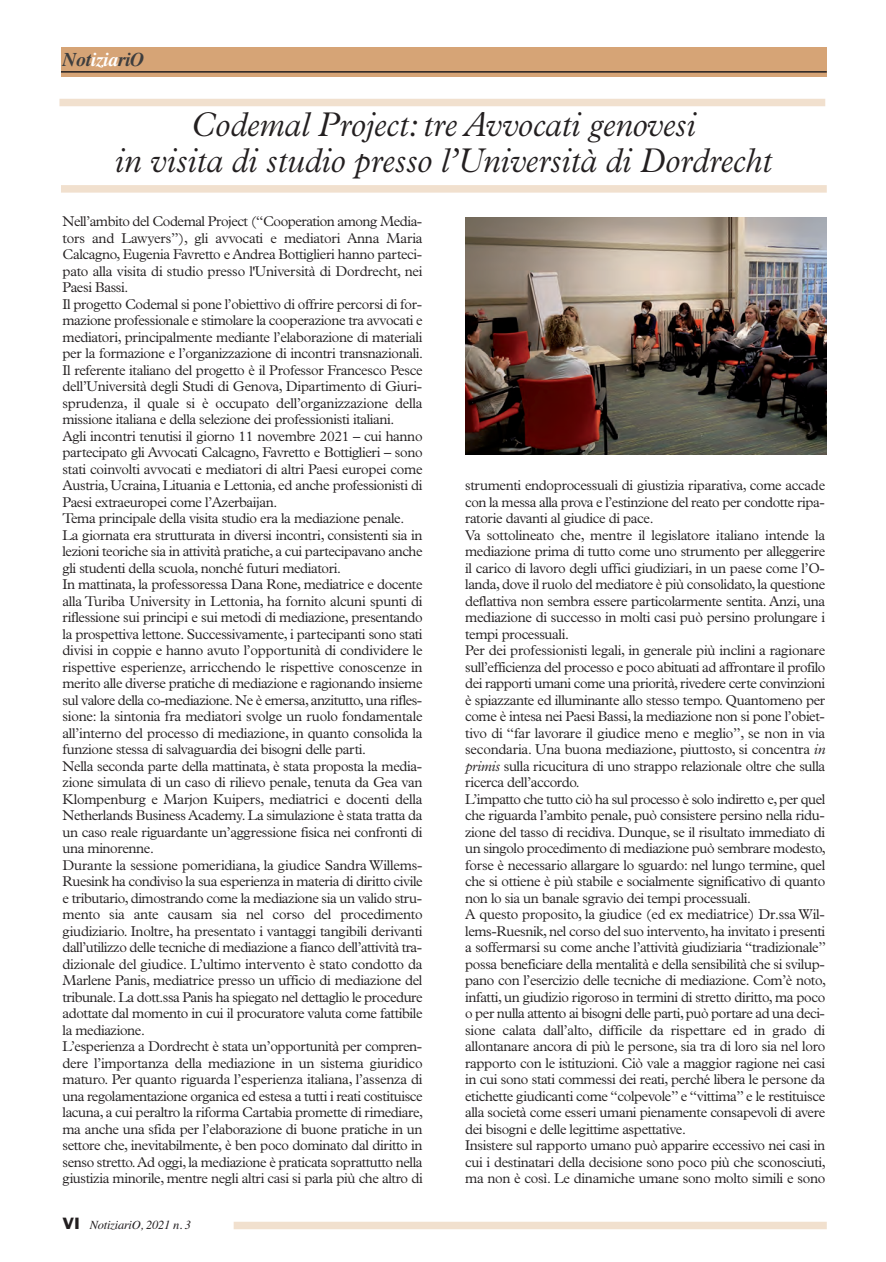
<style>
.page{position:relative;width:886px;height:1262px;background:#fff}
.page>*{position:absolute;margin:0;border:0;box-sizing:border-box;transform-origin:0 0}
.t1{font:italic 300 34.5px/36px "Plantin";color:#231f20;text-align:center;scale:.95 1}
.t2{font:italic 700 19.5px "Times";letter-spacing:-.015em;color:#3e3e3f}
.t3{font:300 14.25px/16.5px "Plantin";letter-spacing:-.025em;color:#231f20}
.t4{font:italic 12.45px "Times";letter-spacing:-.02em;color:#231f20}
.s1{color:#fff}
.s2{font-family:"Franklin Gothic";font-style:normal;font-size:15px}
.s3{font-style:italic}
</style>
<div class="page">
<div style="left:61px;top:48px;width:765px;height:29px;background:#d6a476"></div>
<hr style="left:61px;top:71px;width:765px;height:2px;background:#231f20">
<div style="left:234px;top:1221px;width:592px;height:8px;background:#f1e0ce"></div>
<div style="left:61px;top:185px;width:765px;height:8px;background:#f1e0ce"></div>
<div style="left:59px;top:99px;width:766px;height:7px;background:#f1e0ce"></div>
<img style="left:465px;top:218px;width:361px;height:236px">
<h2 class="t2" style="left:62px;top:53px;width:83px">Not<span class="s1">izia</span>riO</h2>
<h1 class="t1" style="left:114px;top:109px;width:693px">Codemal Project: tre Avvocati genovesi<br>in visita di studio presso l’Università di Dordrecht</h1>
<p class="t3" style="left:62px;top:214px;width:362px">Nell’ambito del Codemal Project (“Cooperation among Media&shy;tors and Lawyers”), gli avvocati e mediatori Anna Maria Calcagno, Eugenia Favretto e Andrea Bottiglieri hanno parteci&shy;pato alla visita di studio presso l'Università di Dordrecht, nei Paesi Bassi.<br>Il progetto Codemal si pone l’obiettivo di offrire percorsi di for&shy;mazione professionale e stimolare la cooperazione tra avvocati e mediatori, principalmente mediante l’elaborazione di materiali per la formazione e l’organizzazione di incontri transnazionali.<br>Il referente italiano del progetto è il Professor Francesco Pesce dell’Università degli Studi di Genova, Dipartimento di Giuri&shy;sprudenza, il quale si è occupato dell’organizzazione della missione italiana e della selezione dei professionisti italiani.<br>Agli incontri tenutisi il giorno 11 novembre 2021 – cui hanno partecipato gli Avvocati Calcagno, Favretto e Bottiglieri – sono stati coinvolti avvocati e mediatori di altri Paesi europei come Austria, Ucraina, Lituania e Lettonia, ed anche professionisti di Paesi extraeuropei come l’Azerbaijan.<br>Tema principale della visita studio era la mediazione penale.<br>La giornata era strutturata in diversi incontri, consistenti sia in lezioni teoriche sia in attività pratiche, a cui partecipavano anche gli studenti della scuola, nonché futuri mediatori.<br>In mattinata, la professoressa Dana Rone, mediatrice e docente alla Turiba University in Lettonia, ha fornito alcuni spunti di riflessione sui principi e sui metodi di mediazione, presentando la prospettiva lettone. Successivamente, i partecipanti sono stati divisi in coppie e hanno avuto l’opportunità di condividere le rispettive esperienze, arricchendo le rispettive conoscenze in merito alle diverse pratiche di mediazione e ragionando insieme sul valore della co-mediazione. Ne è emersa, anzitutto, una rifles&shy;sione: la sintonia fra mediatori svolge un ruolo fondamentale all’interno del processo di mediazione, in quanto consolida la funzione stessa di salvaguardia dei bisogni delle parti.<br>Nella seconda parte della mattinata, è stata proposta la media&shy;zione simulata di un caso di rilievo penale, tenuta da Gea van Klompenburg e Marjon Kuipers, mediatrici e docenti della Netherlands Business Academy. La simulazione è stata tratta da un caso reale riguardante un’aggressione fisica nei confronti di una minorenne.<br>Durante la sessione pomeridiana, la giudice Sandra Willems-Ruesink ha condiviso la sua esperienza in materia di diritto civile e tributario, dimostrando come la mediazione sia un valido stru&shy;mento sia ante causam sia nel corso del procedimento giudiziario. Inoltre, ha presentato i vantaggi tangibili derivanti dall’utilizzo delle tecniche di mediazione a fianco dell’attività tra&shy;dizionale del giudice. L’ultimo intervento è stato condotto da Marlene Panis, mediatrice presso un ufficio di mediazione del tribunale. La dott.ssa Panis ha spiegato nel dettaglio le procedure adottate dal momento in cui il procuratore valuta come fattibile la mediazione.<br>L’esperienza a Dordrecht è stata un’opportunità per compren&shy;dere l’importanza della mediazione in un sistema giuridico maturo. Per quanto riguarda l’esperienza italiana, l’assenza di una regolamentazione organica ed estesa a tutti i reati costituisce lacuna, a cui peraltro la riforma Cartabia promette di rimediare, ma anche una sfida per l’elaborazione di buone pratiche in un settore che, inevitabilmente, è ben poco dominato dal diritto in senso stretto. Ad oggi, la mediazione è praticata soprattutto nella giustizia minorile, mentre negli altri casi si parla più che altro di</p>
<p class="t4" style="left:62px;top:1220px;width:130px"><span class="s2">VI</span> NotiziariO, 2021 n. 3</p>
<p class="t3" style="left:465px;top:478px;width:362px">strumenti endoprocessuali di giustizia riparativa, come accade con la messa alla prova e l’estinzione del reato per condotte ripa&shy;ratorie davanti al giudice di pace.<br>Va sottolineato che, mentre il legislatore italiano intende la mediazione prima di tutto come uno strumento per alleggerire il carico di lavoro degli uffici giudiziari, in un paese come l’O&shy;landa, dove il ruolo del mediatore è più consolidato, la questione deflattiva non sembra essere particolarmente sentita. Anzi, una mediazione di successo in molti casi può persino prolungare i tempi processuali.<br>Per dei professionisti legali, in generale più inclini a ragionare sull’efficienza del processo e poco abituati ad affrontare il profilo dei rapporti umani come una priorità, rivedere certe convinzioni è spiazzante ed illuminante allo stesso tempo. Quantomeno per come è intesa nei Paesi Bassi, la mediazione non si pone l’obiet&shy;tivo di “far lavorare il giudice meno e meglio”, se non in via secondaria. Una buona mediazione, piuttosto, si concentra <span class="s3">in primis</span> sulla ricucitura di uno strappo relazionale oltre che sulla ricerca dell’accordo.<br>L’impatto che tutto ciò ha sul processo è solo indiretto e, per quel che riguarda l’ambito penale, può consistere persino nella ridu&shy;zione del tasso di recidiva. Dunque, se il risultato immediato di un singolo procedimento di mediazione può sembrare modesto, forse è necessario allargare lo sguardo: nel lungo termine, quel che si ottiene è più stabile e socialmente significativo di quanto non lo sia un banale sgravio dei tempi processuali.<br>A questo proposito, la giudice (ed ex mediatrice) Dr.ssa Wil&shy;lems-Ruesnik, nel corso del suo intervento, ha invitato i presenti a soffermarsi su come anche l’attività giudiziaria “tradizionale” possa beneficiare della mentalità e della sensibilità che si svilup&shy;pano con l’esercizio delle tecniche di mediazione. Com’è noto, infatti, un giudizio rigoroso in termini di stretto diritto, ma poco o per nulla attento ai bisogni delle parti, può portare ad una deci&shy;sione calata dall’alto, difficile da rispettare ed in grado di allontanare ancora di più le persone, sia tra di loro sia nel loro rapporto con le istituzioni. Ciò vale a maggior ragione nei casi in cui sono stati commessi dei reati, perché libera le persone da etichette giudicanti come “colpevole” e “vittima” e le restituisce alla società come esseri umani pienamente consapevoli di avere dei bisogni e delle legittime aspettative.<br>Insistere sul rapporto umano può apparire eccessivo nei casi in cui i destinatari della decisione sono poco più che sconosciuti, ma non è così. Le dinamiche umane sono molto simili e sono</p>
</div>
